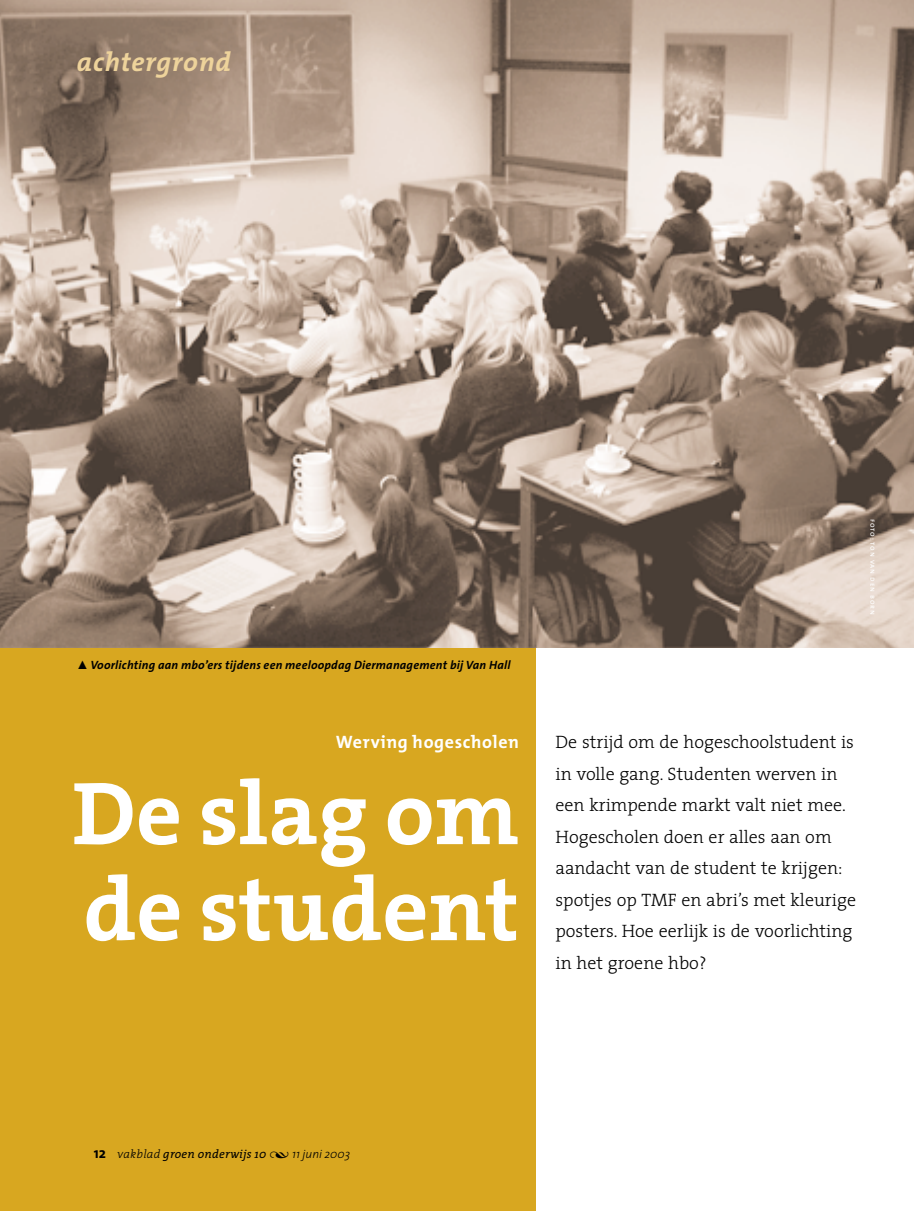
<style>
.page{position:relative;width:914px;height:1211px;background:#fff}
.page>*{position:absolute;margin:0;border:0;box-sizing:border-box;transform-origin:0 0}
.t1{font:700 90px/96px "The Serif";color:#fff}
.t2{font:italic 700 27px "The Mix";letter-spacing:.03em;color:#eed39b}
.t3{font:300 18px/31.5px "The Serif";color:#000}
.t4{font:700 18px "The Mix";letter-spacing:.035em;color:#fff}
.t5{font:italic 700 12px "The Sans";letter-spacing:.02em;color:#000}
.t6{font:italic 12px "The Serif";letter-spacing:.02em;color:#000}
.t7{font:7.5px "The Sans Caps";letter-spacing:.115em;color:#fff}
.s1{font-family:"The Sans Light Expert";font-weight:400;font-style:normal}
.s2{font-family:"The Sans";font-weight:700;font-style:normal;font-size:15px}
.s3{font-weight:300}
.s4{font-family:"The Serif Extra Light Expert";font-style:normal}
.s5{font-family:"The Sans";font-weight:300}
</style>
<div class="page">
<div style="left:0;top:0;width:536px;height:1210px;background:#d8a720"></div>
<img style="left:0;top:0;width:914px;height:647px">
<h2 class="t2" style="left:77px;top:52px;width:156px">achtergrond</h2>
<p class="t5" style="left:77px;top:661px;width:435px"><span class="s1">˚</span> Voorlichting aan mbo’ers tijdens een meeloopdag Diermanagement bij Van Hall</p>
<p class="t4" style="left:336px;top:735px;width:185px">Werving hogescholen</p>
<h1 class="t1" style="left:72px;top:775px;width:448px">De slag om de student</h1>
<p class="t7" style="left:877px;top:519px;width:97px;rotate:90deg">foto: ton van den born</p>
<p class="t3" style="left:555px;top:728px;width:302px">De strijd om de hogeschoolstudent is in volle gang. Studenten werven in een krimpende markt valt niet mee.<br>Hogescholen doen er alles aan om aandacht van de student te krijgen: spotjes op TMF en abri’s met kleurige posters. Hoe eerlijk is de voorlichting in het groene hbo?</p>
<p class="t6" style="left:94px;top:1149px;width:258px"><span class="s2">12</span> <span class="s3">vakblad</span> groen onderwijs 10 <span class="s4">Œ</span> <span class="s5">11 juni 2003</span></p>
</div>
